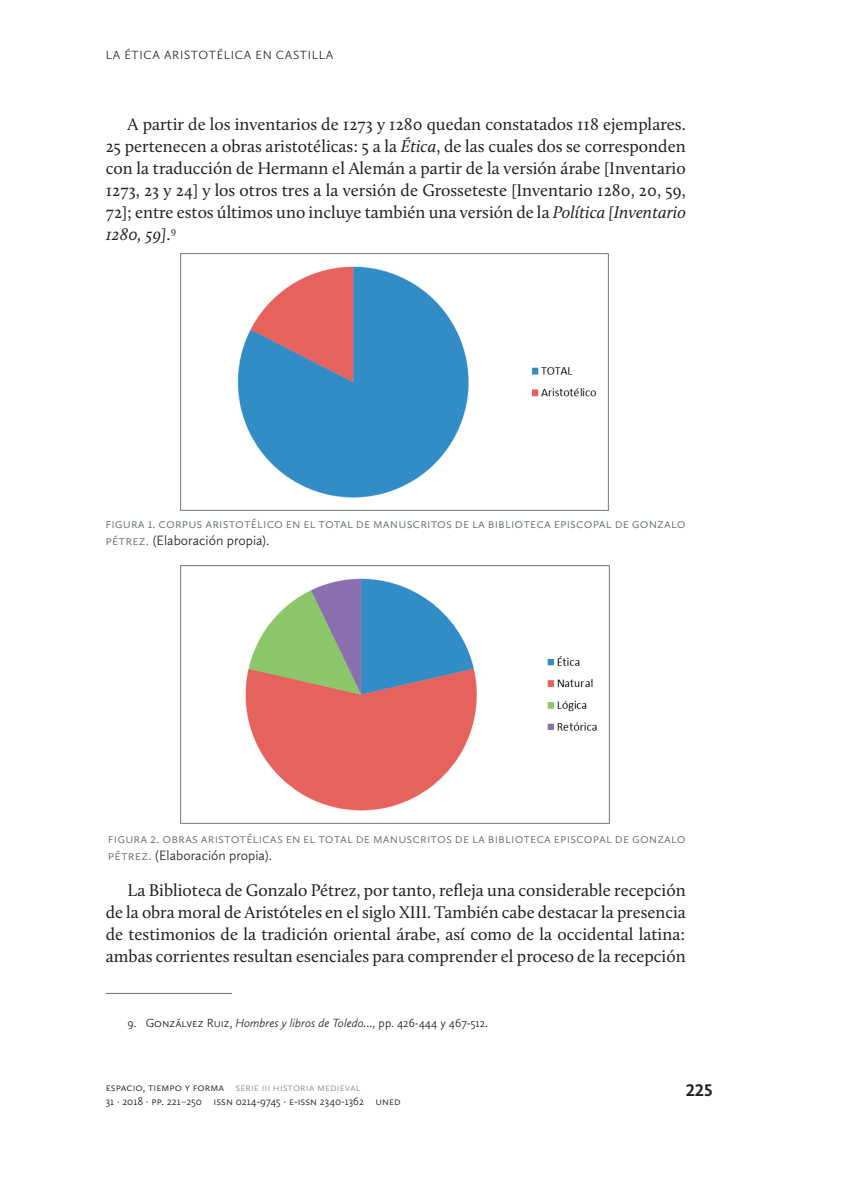
<style>
.page{position:relative;width:844px;height:1191px;background:#fff}
.page>*{position:absolute;margin:0;border:0;box-sizing:border-box;transform-origin:0 0}
.t1{font:17.5px/21.9px "Calluna";color:#231f20;text-align:justify}
.t2{font:700 17.5px "Calluna Sans";color:#231f20}
.t3{font:300 14px "Calluna Sans";letter-spacing:.005em;color:#67706e}
.t4{font:300 14px "Calluna Sans";color:#231f20}
.t5{font:300 12.25px "Calluna Sans";color:#231f20}
.t6{font:300 12.25px "Calluna Sans";letter-spacing:.055em;color:#231f20}
.t7{font:300 11.38px "Calluna Sans";color:#231f20}
.t8{font:300 11.38px "Calluna Sans";color:#929298}
.s1{font-style:italic}
.s2{color:#67706e}
.s3{color:#929298}
.s4{font-weight:400;color:#67706e}
</style>
<div class="page">
<hr style="left:106px;top:993px;width:126px;height:1px;background:#67706e">
<img style="left:181px;top:253px;width:427px;height:257px">
<img style="left:180px;top:566px;width:429px;height:257px">
<p class="t6" style="left:106px;top:47px;width:229px">LA ÉTICA ARISTOTÉLICA EN CASTILLA</p>
<p class="t1" style="left:106px;top:113px;width:581px;text-indent:22px">A partir de los inventarios de 1273 y 1280 quedan constatados 118 ejemplares.<br>25 pertenecen a obras aristotélicas: 5 a la <span class="s1">Ética</span>, de las cuales dos se corresponden con la traducción de Hermann el Alemán a partir de la versión árabe [Inventario 1273, 23 y 24] y los otros tres a la versión de Grosseteste [Inventario 1280, 20, 59, 72]; entre estos últimos uno incluye también una versión de la <span class="s1">Política [Inventario 1280, 59]</span>.<sup>9</sup></p>
<p class="t3" style="left:105px;top:514px;width:26px">Figura</p>
<p class="t3" style="left:148px;top:514px;width:26px">1. Corpus</p>
<p class="t3" style="left:205px;top:514px;width:8px">aristot</p>
<p class="t3" style="left:251px;top:514px;width:76px">élico en el tota</p>
<p class="t3" style="left:347px;top:514px;width:34px">l de manuscritos</p>
<p class="t3" style="left:455px;top:514px;width:64px">de la biblioteca</p>
<p class="t3" style="left:553px;top:514px;width:8px">episcopa</p>
<p class="t3" style="left:605px;top:514px;width:35px">l de Gon</p>
<p class="t3" style="left:657px;top:514px;width:28px">zalo</p>
<p class="t4" style="left:105px;top:532px;width:165px"><span class="s2">Pétrez.</span> (Elaboración propia).</p>
<p class="t3" style="left:108px;top:829px;width:26px">Figura</p>
<p class="t3" style="left:150px;top:829px;width:58px">2. Obras aristot</p>
<p class="t3" style="left:246px;top:829px;width:19px">élicas</p>
<p class="t3" style="left:285px;top:829px;width:41px">en el tota</p>
<p class="t3" style="left:347px;top:829px;width:34px">l de manuscritos</p>
<p class="t3" style="left:455px;top:829px;width:64px">de la bi blioteca</p>
<p class="t3" style="left:554px;top:829px;width:8px">episcopa</p>
<p class="t3" style="left:606px;top:829px;width:35px">l de Gon</p>
<p class="t3" style="left:657px;top:829px;width:28px">zalo</p>
<p class="t4" style="left:108px;top:847px;width:165px"><span class="s2">Pétrez.</span> (Elaboración propia).</p>
<p class="t1" style="left:106px;top:879px;width:581px;text-indent:22px">La Biblioteca de Gonzalo Pétrez, por tanto, refleja una considerable recepción de la obra moral de Aristóteles en el siglo XIII. También cabe destacar la presencia de testimonios de la tradición oriental árabe, así como de la occidental latina: ambas corrientes resultan esenciales para comprender el proceso de la recepción</p>
<p class="t5" style="left:128px;top:1016px;width:362px">9. Gon zálvez Rui z, <span class="s1">Hombres y libros de Toledo…,</span> pp. 426-444 y 467-512.</p>
<p class="t7" style="left:106px;top:1080px;width:140px">ESPACIO, TIEMPO Y FORMA <span class="s3">Serie</span></p>
<p class="t8" style="left:262px;top:1080px;width:24px">III historia</p>
<p class="t8" style="left:317px;top:1080px;width:45px">Medieval</p>
<p class="t7" style="left:106px;top:1094px;width:198px">31 · 2018 · pp. 221<span class="s4">–</span>250 ISSN 0214-9745 · e-issn</p>
<p class="t7" style="left:320px;top:1094px;width:81px">2340-1362 UNED</p>
<p class="t2" style="left:685px;top:1079px;width:28px">225</p>
</div>
